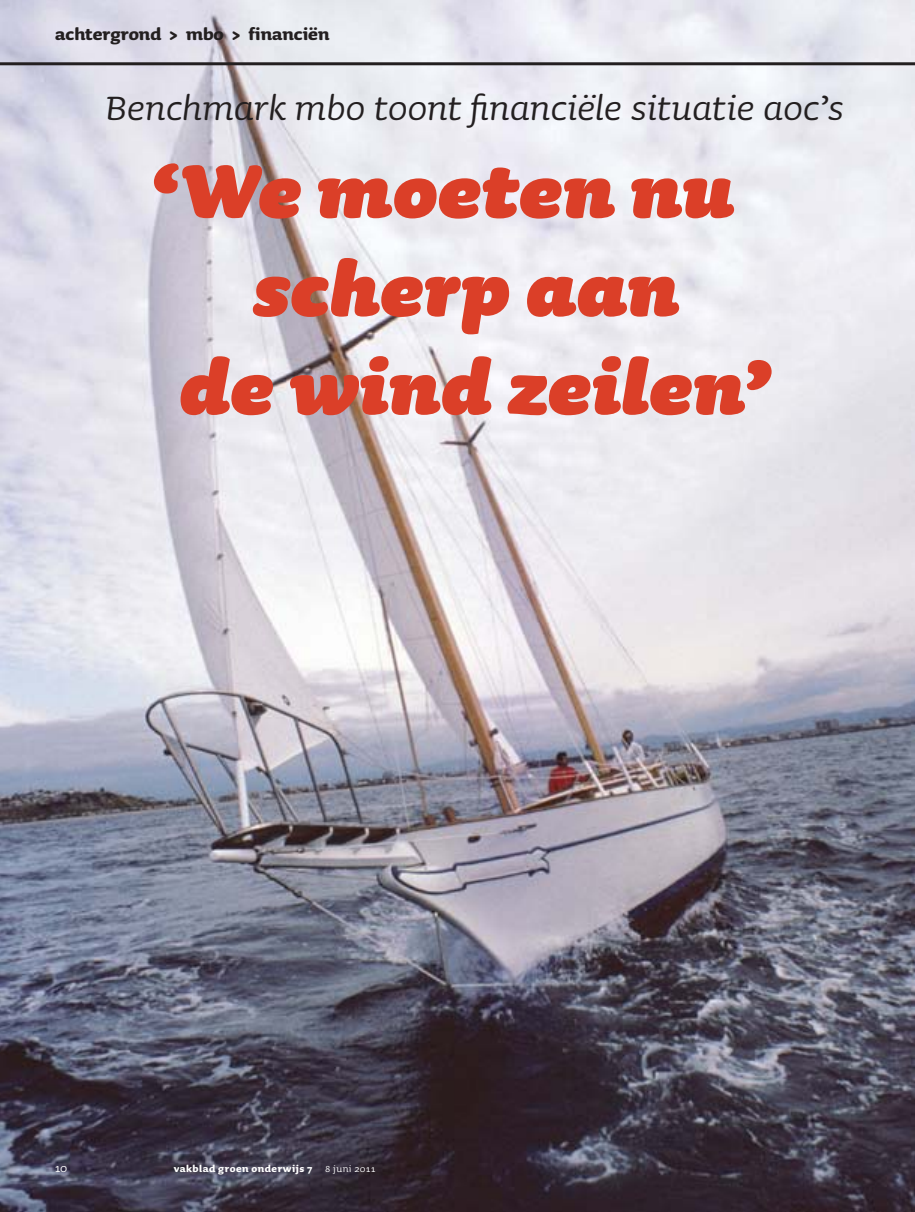
<style>
.page{position:relative;width:915px;height:1212px;background:#fff}
.page>*{position:absolute;margin:0;border:0;box-sizing:border-box;transform-origin:0 0}
.t1{font:italic 900 90px/98.2px "Sauna";letter-spacing:-.005em;color:#db3f28;text-align:center}
.t2{font:italic 45px "Sauna";letter-spacing:-.005em;color:#231f20}
.t3{font:700 21px "Sauna";color:#231f20}
.t4{font:15px "Sauna";color:#fff}
.t5{font:700 12px "Sauna";letter-spacing:.04em;color:#fff}
.s1{font-weight:400}
</style>
<div class="page">
<img style="left:0;top:0;width:914px;height:1212px">
<hr style="left:0;top:62px;width:914px;height:3px;background:#231f20">
<p class="t3" style="left:55px;top:23px;width:276px">achtergrond &gt; mbo &gt; financiën</p>
<p class="t2" style="left:105px;top:83px;width:739px">Benchmark mbo toont financiële situatie aoc’s</p>
<h1 class="t1" style="left:149px;top:142px;width:625px">‘We moeten nu scherp aan<br>de wind zeilen’</h1>
<p class="t4" style="left:55px;top:1160px;width:14px">10</p>
<p class="t5" style="left:174px;top:1162px;width:203px">vakblad groen onderwijs 7 <span class="s1">8 juni 2011</span></p>
</div>
